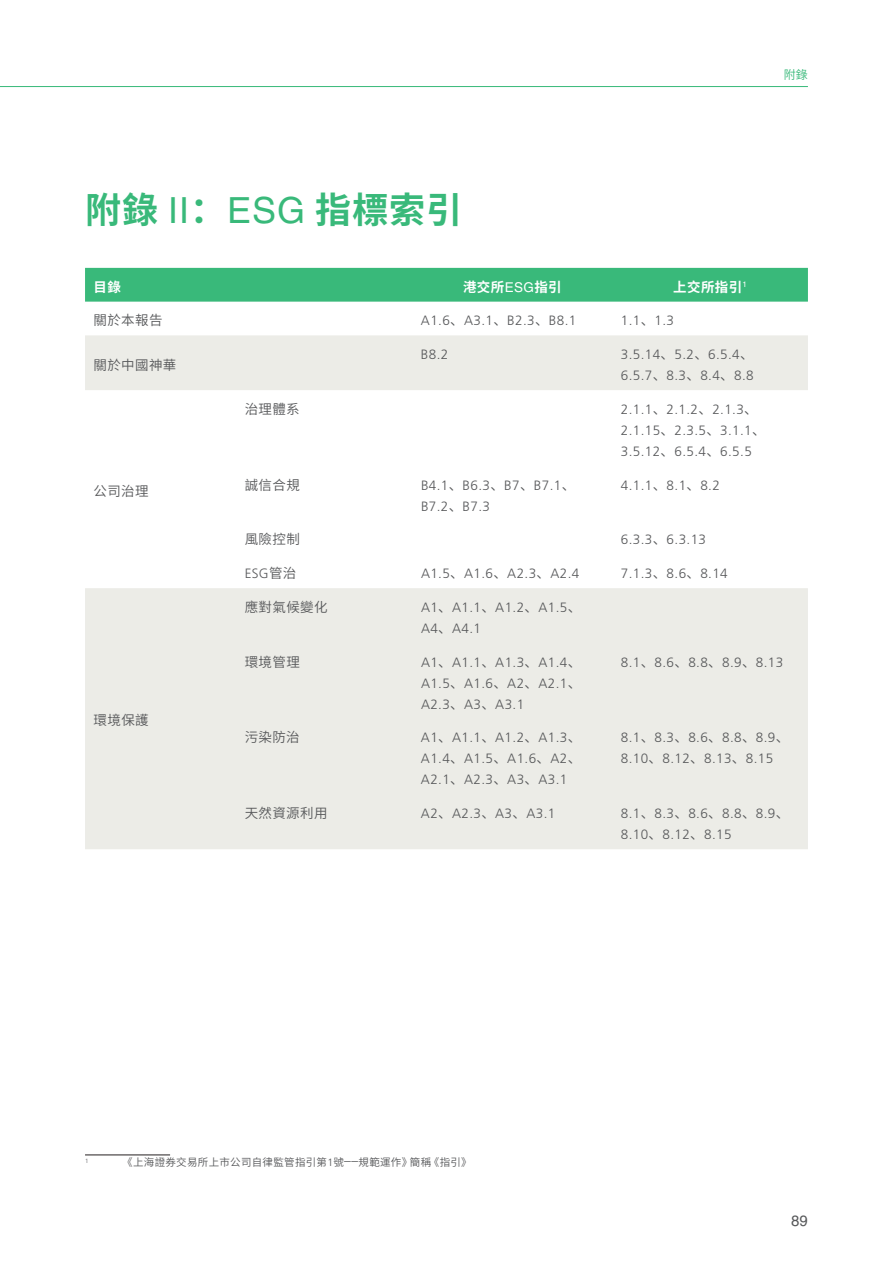
<style>
.page{position:relative;width:893px;height:1263px;background:#fff}
.page>*{position:absolute;margin:0;border:0;box-sizing:border-box;transform-origin:0 0}
.t1{font:700 36px "Source Han Sans CN";letter-spacing:.03em;color:#39b97a}
.t2{font:15px "Helvetica LT Std";color:#57585a}
.t3{font:300 13.5px/21px "Frutiger LT Std";letter-spacing:.03em;color:#57585a}
.t4{font:13.5px "Source Han Sans CN";letter-spacing:.03em;color:#57585a}
.t5{font:700 13.5px "Source Han Sans CN";letter-spacing:.03em;color:#fff}
.t6{font:12px "Source Han Sans CN";color:#39b97a}
.t7{font:10.5px "Source Han Sans CN";letter-spacing:.03em;color:#57585a}
.t8{font:300 6.15px "Frutiger LT Std";color:#57585a}
.s1{font-family:"Helvetica LT Std";font-weight:400}
.s2{font-family:"Source Han Sans CN";font-weight:400}
.s3{font-family:"Frutiger LT Std";font-weight:300}
.s4{font-family:"Frutiger LT Std";font-weight:300;font-size:13.5px}
</style>
<div class="page">
<hr style="left:0;top:86px;width:808px;height:1px;background:#39b97a">
<hr style="left:85px;top:1154px;width:85px;height:1px;background:#231f20">
<div style="left:85px;top:268px;width:723px;height:34px;background:#39b97a"></div>
<svg style="left:85px;top:335px;width:723px;height:514px;fill:#ecece7"></svg>
<p class="t6" style="left:784px;top:68px;width:25px">附錄</p>
<h1 class="t1" style="left:85px;top:190px;width:379px">附錄 <span class="s1">II</span>：<span class="s1">ESG</span> 指標索引</h1>
<p class="t5" style="left:94px;top:279px;width:29px">目錄</p>
<p class="t5" style="left:463px;top:279px;width:100px">港交所<span class="s1">ESG</span>指引</p>
<p class="t5" style="left:673px;top:279px;width:75px">上交所指引<sup>1</sup></p>
<p class="t4" style="left:94px;top:313px;width:71px">關於本報告</p>
<p class="t3" style="left:421px;top:310px;width:157px">A1.6<span class="s2">、</span>A3.1<span class="s2">、</span>B2.3<span class="s2">、</span>B8.1</p>
<p class="t3" style="left:621px;top:310px;width:55px">1.1<span class="s2">、</span>1.3</p>
<p class="t4" style="left:94px;top:357px;width:84px">關於中國神華</p>
<p class="t3" style="left:421px;top:344px;width:29px">B8.2</p>
<p class="t3" style="left:621px;top:344px;width:134px">3.5.14<span class="s2">、</span>5.2<span class="s2">、</span>6.5.4<span class="s2">、<br></span>6.5.7<span class="s2">、</span>8.3<span class="s2">、</span>8.4<span class="s2">、</span>8.8</p>
<p class="t4" style="left:94px;top:483px;width:57px">公司治理</p>
<p class="t4" style="left:245px;top:401px;width:57px">治理體系</p>
<p class="t3" style="left:621px;top:399px;width:146px">2.1.1<span class="s2">、</span>2.1.2<span class="s2">、</span>2.1.3<span class="s2">、<br></span>2.1.15<span class="s2">、</span>2.3.5<span class="s2">、</span>3.1.1<span class="s2">、<br></span>3.5.12<span class="s2">、</span>6.5.4<span class="s2">、</span>6.5.5</p>
<p class="t4" style="left:245px;top:477px;width:57px">誠信合規</p>
<p class="t3" style="left:421px;top:475px;width:156px">B4.1<span class="s2">、</span>B6.3<span class="s2">、</span>B7<span class="s2">、</span>B7.1<span class="s2">、<br></span>B7.2<span class="s2">、</span>B7.3</p>
<p class="t3" style="left:621px;top:475px;width:101px">4.1.1<span class="s2">、</span>8.1<span class="s2">、</span>8.2</p>
<p class="t4" style="left:245px;top:532px;width:57px">風險控制</p>
<p class="t3" style="left:621px;top:529px;width:87px">6.3.3<span class="s2">、</span>6.3.13</p>
<p class="t3" style="left:245px;top:563px;width:53px">ESG<span class="s2">管治</span></p>
<p class="t3" style="left:421px;top:563px;width:160px">A1.5<span class="s2">、</span>A1.6<span class="s2">、</span>A2.3<span class="s2">、</span>A2.4</p>
<p class="t3" style="left:621px;top:563px;width:108px">7.1.3<span class="s2">、</span>8.6<span class="s2">、</span>8.14</p>
<p class="t4" style="left:94px;top:713px;width:57px">環境保護</p>
<p class="t4" style="left:245px;top:599px;width:84px">應對氣候變化</p>
<p class="t3" style="left:421px;top:597px;width:162px">A1<span class="s2">、</span>A1.1<span class="s2">、</span>A1.2<span class="s2">、</span>A1.5<span class="s2">、<br></span>A4<span class="s2">、</span>A4.1</p>
<p class="t4" style="left:245px;top:654px;width:57px">環境管理</p>
<p class="t3" style="left:421px;top:652px;width:162px;text-align:justify">A1<span class="s2">、</span>A1.1<span class="s2">、</span>A1.3<span class="s2">、</span>A1.4<span class="s2">、</span>A1.5<span class="s2">、</span>A1.6<span class="s2">、</span>A2<span class="s2">、</span>A2.1<span class="s2">、</span>A2.3<span class="s2">、</span>A3<span class="s2">、</span>A3.1</p>
<p class="t3" style="left:621px;top:652px;width:164px">8.1<span class="s2">、</span>8.6<span class="s2">、</span>8.8<span class="s2">、</span>8.9<span class="s2">、</span>8.13</p>
<p class="t4" style="left:245px;top:730px;width:57px">污染防治</p>
<p class="t3" style="left:421px;top:727px;width:162px;text-align:justify">A1<span class="s2">、</span>A1.1<span class="s2">、</span>A1.2<span class="s2">、</span>A1.3<span class="s2">、</span>A1.4<span class="s2">、</span>A1.5<span class="s2">、</span>A1.6<span class="s2">、</span>A2<span class="s2">、</span>A2.1<span class="s2">、</span>A2.3<span class="s2">、</span>A3<span class="s2">、</span>A3.1</p>
<p class="t3" style="left:621px;top:727px;width:170px">8.1<span class="s2">、</span>8.3<span class="s2">、</span>8.6<span class="s2">、</span>8.8<span class="s2">、</span>8.9<span class="s2">、<br></span>8.10<span class="s2">、</span>8.12<span class="s2">、</span>8.13<span class="s2">、</span>8.15</p>
<p class="t4" style="left:245px;top:806px;width:84px">天然資源利用</p>
<p class="t3" style="left:421px;top:803px;width:136px">A2<span class="s2">、</span>A2.3<span class="s2">、</span>A3<span class="s2">、</span>A3.1</p>
<p class="t3" style="left:621px;top:803px;width:170px">8.1<span class="s2">、</span>8.3<span class="s2">、</span>8.6<span class="s2">、</span>8.8<span class="s2">、</span>8.9<span class="s2">、<br></span>8.10<span class="s2">、</span>8.12<span class="s2">、</span>8.15</p>
<p class="t8" style="left:85px;top:1157px;width:5px">1</p>
<p class="t7" style="left:122px;top:1157px;width:351px">《上海證券交易所上市公司自律監管指引第<span class="s3">1</span>號<span class="s4">––</span>規範運作》簡稱《指引》</p>
<p class="t2" style="left:791px;top:1212px;width:18px">89</p>
</div>
